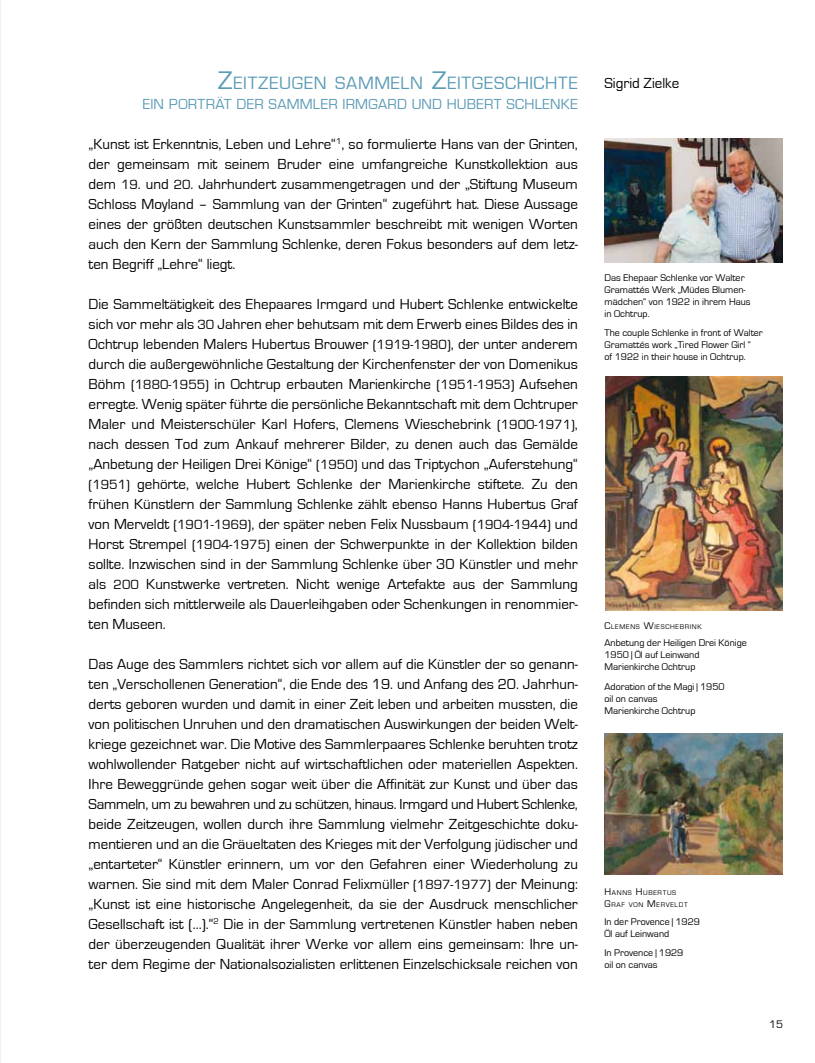
<style>
.page{position:relative;width:815px;height:1063px;background:#fff}
.page>*{position:absolute;margin:0;border:0;box-sizing:border-box;transform-origin:0 0}
.t1{font:18.38px "Eurostile";letter-spacing:.045em;color:#5b9bb6}
.t2{font:15px/20px "Eurostile";color:#000;text-align:justify}
.t3{font:15px "Eurostile";letter-spacing:.01em;color:#5b9bb6}
.t4{font:11.25px "Eurostile";color:#000}
.t5{font:10px/12px "Eurostile";color:#000}
.t6{font:7px/12px "Eurostile";letter-spacing:.1em;color:#000}
.s1{font-size:26.25px}
.s2{font-size:13.75px}
.s3{font-size:10px}
</style>
<div class="page">
<hr style="left:0;top:0;width:1px;height:1063px;background:#f2f2f3">
<img style="left:605px;top:139px;width:178px;height:123px">
<img style="left:605px;top:376px;width:178px;height:234px">
<img style="left:605px;top:733px;width:178px;height:142px">
<p class="t1" style="left:218px;top:73px;width:362px"><span class="s1">Z</span>EITZEUGEN SAMMELN <span class="s1">Z</span>EITGESCHICHTE</p>
<p class="t3" style="left:143px;top:96px;width:437px">Ein Porträt der Sammler Irmgard und Hubert Schlenke</p>
<p class="t2" style="left:89px;top:134px;width:491px">„Kunst ist Erkenntnis, Leben und Lehre“<sup>1</sup>, so formulierte Hans van der Grinten, der gemeinsam mit seinem Bruder eine umfangreiche Kunstkollektion aus dem <span class="s2">19</span>. und <span class="s2">20</span>. Jahrhundert zusammengetragen und der „Stiftung Museum Schloss Moyland – Sammlung van der Grinten“ zugeführt hat. Diese Aussage eines der größten deutschen Kunstsammler beschreibt mit wenigen Worten auch den Kern der Sammlung Schlenke, deren Fokus besonders auf dem letz&shy;ten Begriff „Lehre“ liegt.</p>
<p class="t2" style="left:89px;top:294px;width:491px">Die Sammeltätigkeit des Ehepaares Irmgard und Hubert Schlenke entwickelte sich vor mehr als <span class="s2">30</span> Jahren eher behutsam mit dem Erwerb eines Bildes des in Ochtrup lebenden Malers Hubertus Brouwer <span class="s2">(1919-1980)</span>, der unter anderem durch die außergewöhnliche Gestaltung der Kirchenfenster der von Domenikus Böhm <span class="s2">(1880-1955)</span> in Ochtrup erbauten Marienkirche <span class="s2">(1951-1953)</span> Aufsehen erregte. Wenig später führte die persönliche Bekanntschaft mit dem Ochtruper Maler und Meisterschüler Karl Hofers, Clemens Wieschebrink <span class="s2">(1900-1971)</span>, nach dessen Tod zum Ankauf mehrerer Bilder, zu denen auch das Gemälde „Anbetung der Heiligen Drei Könige“ <span class="s2">(1950)</span> und das Triptychon „Auferstehung“ <span class="s2">(1951)</span> gehörte, welche Hubert Schlenke der Marienkirche stiftete. Zu den frühen Künstlern der Sammlung Schlenke zählt ebenso Hanns Hubertus Graf von Merveldt <span class="s2">(1901-1969)</span>, der später neben Felix Nussbaum <span class="s2">(1904-1944)</span> und Horst Strempel <span class="s2">(1904-1975)</span> einen der Schwerpunkte in der Kollektion bilden sollte. Inzwischen sind in der Sammlung Schlenke über 30 Künstler und mehr als <span class="s2">200</span> Kunstwerke vertreten. Nicht wenige Artefakte aus der Sammlung befinden sich mittlerweile als Dauerleihgaben oder Schenkungen in renommier&shy;ten Museen.</p>
<p class="t2" style="left:89px;top:654px;width:491px">Das Auge des Sammlers richtet sich vor allem auf die Künstler der so genann&shy;ten „Verschollenen Generation“, die Ende des 19. und Anfang des 20. Jahrhun&shy;derts geboren wurden und damit in einer Zeit leben und arbeiten mussten, die von politischen Unruhen und den dramatischen Auswirkungen der beiden Welt&shy;kriege gezeichnet war. Die Motive des Sammlerpaares Schlenke beruhten trotz wohlwollender Ratgeber nicht auf wirtschaftlichen oder materiellen Aspekten.<br>Ihre Beweggründe gehen sogar weit über die Affinität zur Kunst und über das Sammeln, um zu bewahren und zu schützen, hinaus. Irmgard und Hubert Schlenke, beide Zeitzeugen, wollen durch ihre Sammlung vielmehr Zeitgeschichte doku&shy;mentieren und an die Gräueltaten des Krieges mit der Verfolgung jüdischer und „entarteter“ Künstler erinnern, um vor den Gefahren einer Wiederholung zu warnen. Sie sind mit dem Maler Conrad Felixmüller <span class="s2">(1897-1977)</span> der Meinung: „Kunst ist eine historische Angelegenheit, da sie der Ausdruck menschlicher Gesellschaft ist (…).“<sup>2</sup> Die in der Sammlung vertretenen Künstler haben neben der überzeugenden Qualität ihrer Werke vor allem eins gemeinsam: Ihre un&shy;ter dem Regime der Nationalsozialisten erlittenen Einzelschicksale reichen von</p>
<p class="t2" style="left:605px;top:74px;width:76px">Sigrid Zielke</p>
<p class="t5" style="left:605px;top:272px;width:147px">Das Ehepaar Schlenke vor Walter<br>Gramattés Werk „Müdes Blumen&shy;mädchen“ von 1922 in ihrem Haus in Ochtrup.</p>
<p class="t5" style="left:605px;top:327px;width:160px">The couple Schlenke in front of Walter<br>Gramattés work „Tired Flower Girl “<br>of 1922 in their house in Ochtrup.</p>
<p class="t6" style="left:604px;top:621px;width:99px"><span class="s3">C</span>LEMENS <span class="s3">W</span>IESCHEBRINK</p>
<p class="t5" style="left:604px;top:637px;width:144px">Anbetung der Heiligen Drei Könige<br>1950 | Öl auf Leinwand<br>Marienkirche Ochtrup</p>
<p class="t5" style="left:604px;top:681px;width:122px">Adoration of the Magi | 1950 oil on canvas<br>Marienkirche Ochtrup</p>
<p class="t6" style="left:604px;top:887px;width:85px"><span class="s3">H</span>ANNS <span class="s3">H</span> UBERTUS<br><span class="s3">G</span>RAF VON <span class="s3">M</span> ERVELDT</p>
<p class="t5" style="left:604px;top:915px;width:97px">In der Provence | 1929<br>Öl auf Leinwand</p>
<p class="t5" style="left:604px;top:947px;width:80px">In Provence | 1929 oil on canvas</p>
<p class="t4" style="left:769px;top:1018px;width:15px">15</p>
</div>
